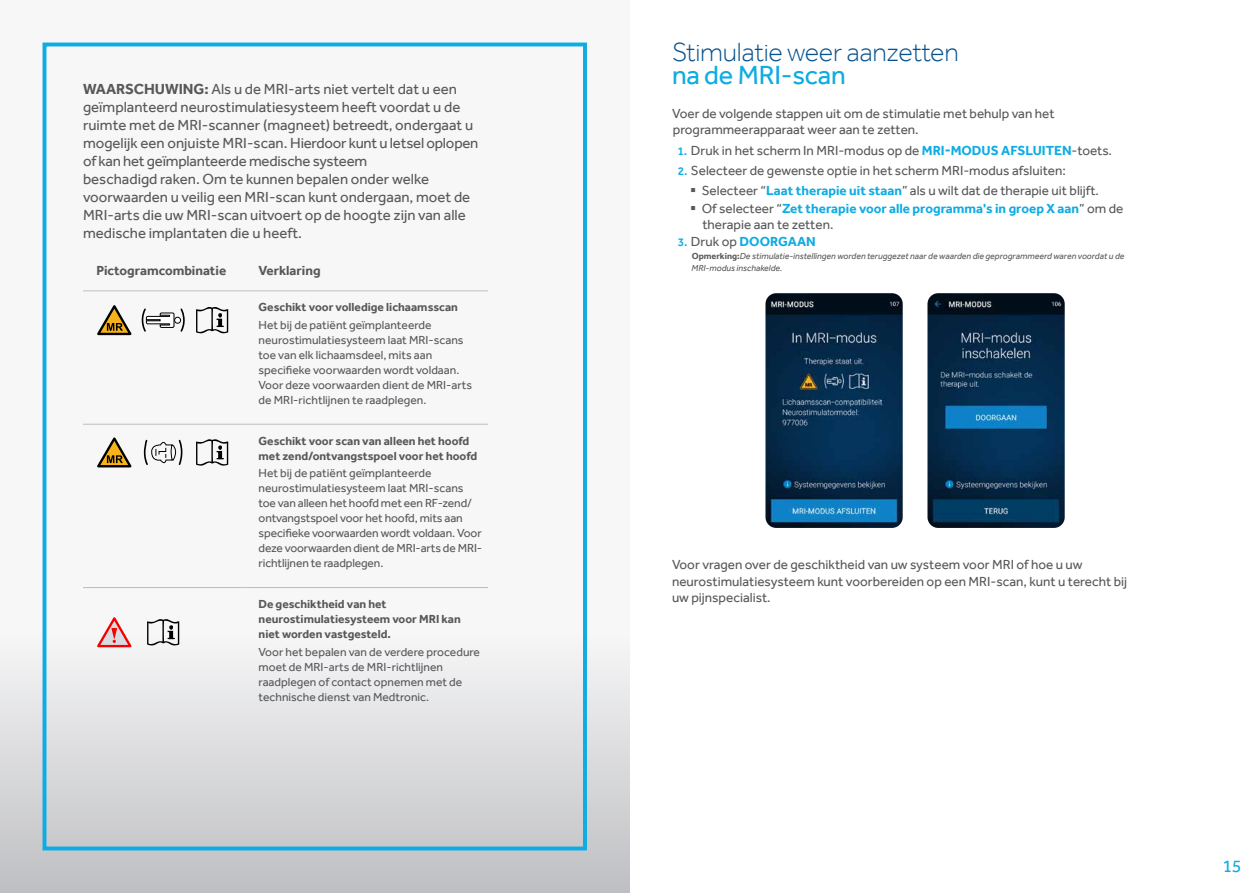
<style>
.page{position:relative;width:1259px;height:893px;background:#fff}
.page>*{position:absolute;margin:0;border:0;box-sizing:border-box;transform-origin:0 0}
.t1{font:300 27px "Effra";letter-spacing:-.01em;color:#07528e}
.t2{font:27px "Effra";letter-spacing:-.01em;color:#0face3}
.t3{font:18px "Effra";color:#0face3}
.t4{font:15px/18px "Effra";color:#57585a}
.t5{font:13.5px/16.5px "Effra";color:#57585a}
.t6{font:700 13.5px/16.5px "Effra";color:#0face3}
.t7{font:700 13.5px "Effra";color:#57585a}
.t8{font:12px/15px "Effra";color:#57585a}
.t9{font:700 12px/15px "Effra";color:#57585a}
.t10{font:italic 9px/12px "Effra";color:#57585a}
.s1{font-weight:700}
.s2{font-weight:500;font-size:12px;color:#0face3}
.s3{font-weight:700;color:#0face3}
.s4{font-weight:400;color:#57585a}
.s5{font-weight:500;font-size:12px}
.s6{font-weight:700;font-style:normal}
</style>
<div class="page">
<div style="left:0;top:0;width:629px;height:893px;background:#f7f7f8"></div>
<div style="left:0;top:635px;width:629px;height:258px;background:linear-gradient(to bottom,#f6f6f7,#bebfc2)"></div>
<hr style="left:83px;top:424px;width:162px;height:1px;background:#bcbdc0">
<hr style="left:245px;top:424px;width:243px;height:1px;background:#bcbdc0">
<hr style="left:83px;top:587px;width:162px;height:1px;background:#bcbdc0">
<hr style="left:245px;top:587px;width:243px;height:1px;background:#bcbdc0">
<hr style="left:83px;top:290px;width:162px;height:1px;background:#bcbdc0">
<hr style="left:245px;top:290px;width:243px;height:1px;background:#bcbdc0">
<svg style="left:196px;top:307px;width:32px;height:27px"></svg>
<svg style="left:97px;top:305px;width:88px;height:31px"></svg>
<svg style="left:196px;top:439px;width:32px;height:27px"></svg>
<svg style="left:97px;top:437px;width:35px;height:31px"></svg>
<svg style="left:143px;top:439px;width:40px;height:26px"></svg>
<svg style="left:147px;top:619px;width:32px;height:27px"></svg>
<svg style="left:94px;top:617px;width:40px;height:31px"></svg>
<div style="left:43px;top:43px;width:544px;height:807px;border:4px solid #0face3"></div>
<img style="left:927px;top:293px;width:137px;height:235px">
<img style="left:765px;top:293px;width:137px;height:235px">
<p class="t4" style="left:83px;top:80px;width:397px"><span class="s1">WAARSCHUWING:</span> Als u de MRI-arts niet vertelt dat u een geïmplanteerd neurostimulatiesysteem heeft voordat u de ruimte met de MRI-scanner (magneet) betreedt, ondergaat u mogelijk een onjuiste MRI-scan. Hierdoor kunt u letsel oplopen of kan het geïmplanteerde medische systeem<br>beschadigd raken. Om te kunnen bepalen onder welke voorwaarden u veilig een MRI-scan kunt ondergaan, moet de MRI-arts die uw MRI-scan uitvoert op de hoogte zijn van alle medische implantaten die u heeft.</p>
<p class="t7" style="left:97px;top:262px;width:131px">Pictogramcombinatie</p>
<p class="t7" style="left:259px;top:262px;width:63px">Verklaring</p>
<p class="t9" style="left:259px;top:299px;width:201px">Geschikt voor volledige lichaamsscan</p>
<p class="t8" style="left:259px;top:317px;width:215px">Het bij de patiënt geïmplanteerde neurostimulatiesysteem laat MRI-scans toe van elk lichaamsdeel, mits aan specifieke voorwaarden wordt voldaan.<br>Voor deze voorwaarden dient de MRI-arts de MRI-richtlijnen te raadplegen.</p>
<p class="t9" style="left:259px;top:433px;width:220px">Geschikt voor scan van alleen het hoofd met zend/ontvangstspoel voor het hoofd</p>
<p class="t8" style="left:259px;top:466px;width:225px">Het bij de patiënt geïmplanteerde neurostimulatiesysteem laat MRI-scans toe van alleen het hoofd met een RF-zend/ ontvangstspoel voor het hoofd, mits aan specifieke voorwaarden wordt voldaan. Voor deze voorwaarden dient de MRI-arts de MRI&shy;richtlijnen te raadplegen.</p>
<p class="t9" style="left:259px;top:596px;width:204px">De geschiktheid van het neurostimulatiesysteem voor MRI kan niet worden vastgesteld.</p>
<p class="t8" style="left:259px;top:644px;width:223px">Voor het bepalen van de verdere procedure moet de MRI-arts de MRI-richtlijnen raadplegen of contact opnemen met de technische dienst van Medtronic.</p>
<h1 class="t1" style="left:672px;top:37px;width:288px">Stimulatie weer aanzetten</h1>
<h1 class="t2" style="left:672px;top:60px;width:175px">na de MRI-scan</h1>
<p class="t5" style="left:672px;top:105px;width:384px">Voer de volgende stappen uit om de stimulatie met behulp van het programmeerapparaat weer aan te zetten.</p>
<p class="t5" style="left:677px;top:142px;width:436px"><span class="s2">1.</span> Druk in het scherm In MRI-modus op de <span class="s3">MRI-MODUS AFSLUITEN</span>-toets.</p>
<p class="t5" style="left:702px;top:161px;width:399px;line-height:19.4px;text-indent:-24px"><span class="s2">2.</span> Selecteer de gewenste optie in het scherm MRI-modus afsluiten:<br>Selecteer “<span class="s3">Laat therapie uit staan</span>” als u wilt dat de therapie uit blijft.</p>
<p class="t6" style="left:702px;top:200px;width:423px"><span class="s4">Of selecteer “</span>Zet therapie voor alle programma's in groep X aan<span class="s4">” om de therapie aan te zetten.</span></p>
<p class="t6" style="left:678px;top:233px;width:139px"><span class="s5">3.</span> <span class="s4">Druk op</span> DOORGAAN</p>
<p class="t10" style="left:691px;top:250px;width:434px"><span class="s6">Opmerking:</span>De stimulatie-instellingen worden teruggezet naar de waarden die geprogrammeerd waren voordat u de<br>MRI-modus inschakelde.</p>
<p class="t5" style="left:672px;top:556px;width:456px">Voor vragen over de geschiktheid van uw systeem voor MRI of hoe u uw neurostimulatiesysteem kunt voorbereiden op een MRI-scan, kunt u terecht bij uw pijnspecialist.</p>
<h2 class="t3" style="left:1222px;top:855px;width:21px">15</h2>
</div>
